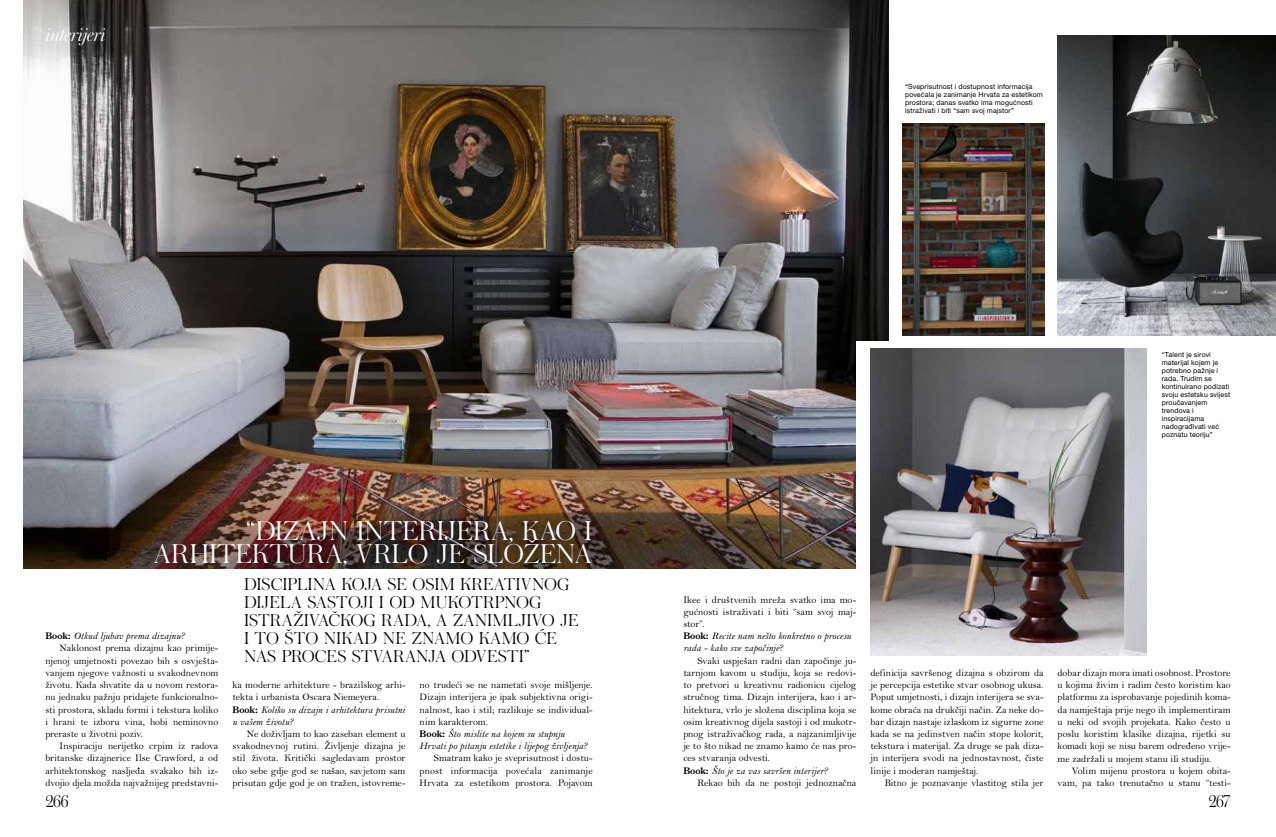
<style>
.page{position:relative;width:1276px;height:837px;background:#fff}
.page>*{position:absolute;margin:0;border:0;box-sizing:border-box;transform-origin:0 0}
.t1{font:300 28.6px/22.9px "Austin";letter-spacing:-.01em;color:#fff;text-align:right;scale:1.1 1}
.t2{font:italic 300 20px "Austin";letter-spacing:-.02em;color:#fff;scale:1.1 1}
.t3{font:300 18px/18px "Austin";color:#000;scale:1.1 1}
.t4{font:300 18px "Austin";color:#000;scale:.9 1}
.t5{font:10px/12.2px "Bell MT Std";letter-spacing:-.005em;color:#000}
.t6{font:italic 10px "Bell MT Std";color:#000}
.t7{font:7px/8px "Helvetica Neue";letter-spacing:.015em;color:#000}
.s1{font-family:"Century Old Style Std";font-weight:700;font-style:normal;font-size:9px}
.s2{font-family:"Century Old Style Std";font-weight:700;font-size:9px}
.s3{font-style:italic}
</style>
<div class="page">
<img style="left:23px;top:0;width:865px;height:568px">
<img style="left:902px;top:123px;width:142px;height:212px">
<div style="left:856px;top:341px;width:113px;height:234px;background:#fff"></div>
<img style="left:870px;top:349px;width:276px;height:306px">
<img style="left:1057px;top:36px;width:219px;height:299px">
<h2 class="t2" style="left:45px;top:21px;width:56px">interijeri</h2>
<p class="t7" style="left:905px;top:83px;width:139px">“Sveprisutnost i dostupnost informacija povećala je zanimanje Hrvata za estetikom prostora; danas svatko ima mogućnosti istraživati i biti “sam svoj majstor”</p>
<h1 class="t1" style="left:154px;top:518px;width:400px">“DIZAJN INTERIJERA, KAO I<br>ARHITEKTURA, VRLO JE SLOŽENA</h1>
<p class="t6" style="left:45px;top:630px;width:141px"><span class="s1">Book:</span> Otkud ljubav prema dizajnu?</p>
<p class="t5" style="left:60px;top:642px;width:160px">Naklonost prema dizajnu kao primije-</p>
<p class="t5" style="left:45px;top:654px;width:174px">njenoj umjetnosti povezao bih s osvješta-</p>
<p class="t5" style="left:45px;top:666px;width:174px">vanjem njegove važnosti u svakodnevnom</p>
<p class="t5" style="left:45px;top:678px;width:174px">životu. Kada shvatite da u novom restora-</p>
<p class="t5" style="left:45px;top:691px;width:174px">nu jednaku pažnju pridajete funkcionalno-</p>
<p class="t5" style="left:45px;top:703px;width:174px">sti prostora, skladu formi i tekstura koliko</p>
<p class="t5" style="left:45px;top:715px;width:174px">i hrani te izboru vina, hobi neminovno</p>
<p class="t5" style="left:45px;top:727px;width:99px">preraste u životni poziv.</p>
<p class="t5" style="left:60px;top:739px;width:160px">Inspiraciju nerijetko crpim iz radova</p>
<p class="t5" style="left:45px;top:752px;width:174px">britanske dizajnerice Ilse Crawford, a od</p>
<p class="t5" style="left:45px;top:764px;width:174px">arhitektonskog nasljeđa svakako bih iz-</p>
<p class="t5" style="left:45px;top:776px;width:174px">dvojio djela možda najvažnijeg predstavni-</p>
<h3 class="t3" style="left:244px;top:574px;width:306px">DISCIPLINA KOJA SE OSIM KREATIVNOG<br>DIJELA SASTOJI I OD MUKOTRPNOG<br>ISTRAŽIVAČKOG RADA, A ZANIMLJIVO JE<br>I TO ŠTO NIKAD NE ZNAMO KAMO ĆE<br>NAS PROCES STVARANJA ODVESTI”</h3>
<p class="t5" style="left:232px;top:678px;width:174px">ka moderne arhitekture - brazilskog arhi&shy;tekta i urbanista Oscara Niemeyera.<br><span class="s2">Book:</span> <span class="s3">Koliko su dizajn i arhitektura prisutni u vašem životu?</span></p>
<p class="t5" style="left:232px;top:727px;width:174px;text-align:justify;text-indent:14px">Ne doživljam to kao zaseban element u svakodnevnoj rutini. Življenje dizajna je stil života. Kritički sagledavam prostor oko sebe gdje god se našao, savjetom sam prisutan gdje god je on tražen, istovreme-</p>
<p class="t5" style="left:420px;top:678px;width:174px">no trudeći se ne nametati svoje mišljenje.<br>Dizajn interijera je ipak subjektivna origi&shy;nalnost, kao i stil; razlikuje se individual&shy;nim karakterom.<br><span class="s2">Book:</span> <span class="s3">Što mislite na kojem su stupnju Hrvati po pitanju estetike i lijepog življenja?</span></p>
<p class="t5" style="left:420px;top:752px;width:174px;text-align:justify;text-indent:14px">Smatram kako je sveprisutnost i dostu&shy;pnost informacija povećala zanimanje Hrvata za estetikom prostora. Pojavom</p>
<p class="t7" style="left:1161px;top:350px;width:70px">“Talent je sirovi materijal kojem je potrebno pažnje i rada. Trudim se kontinuirano podizati svoju estetsku svijest proučavanjem trendova i inspiracijama nadograđivati već poznatu teoriju”</p>
<p class="t5" style="left:683px;top:593px;width:174px">Ikee i društvenih mreža svatko ima mo&shy;gućnosti istraživati i biti “sam svoj maj&shy;stor”.<br><span class="s2">Book:</span> <span class="s3">Recite nam nešto konkretno o procesu rada - kako sve započinje?</span></p>
<p class="t5" style="left:683px;top:654px;width:174px;text-indent:14px">Svaki uspješan radni dan započinje ju&shy;tarnjom kavom u studiju, koja se redovi&shy;to pretvori u kreativnu radionicu cijelog stručnog tima. Dizajn interijera, kao i ar&shy;hitektura, vrlo je složena disciplina koja se osim kreativnog dijela sastoji i od mukotr&shy;pnog istraživačkog rada, a najzanimljivije je to što nikad ne znamo kamo će nas pro&shy;ces stvaranja odvesti.<br><span class="s2">Book:</span> <span class="s3">Što je za vas savršen interijer?</span></p>
<p class="t5" style="left:697px;top:776px;width:160px">Rekao bih da ne postoji jednoznačna</p>
<p class="t5" style="left:870px;top:666px;width:174px;text-align:justify">definicija savršenog dizajna s obzirom da je percepcija estetike stvar osobnog ukusa.<br>Poput umjetnosti, i dizajn interijera se sva&shy;kome obraća na drukčiji način. Za neke do&shy;bar dizajn nastaje izlaskom iz sigurne zone kada se na jedinstven način stope kolorit, tekstura i materijal. Za druge se pak diza&shy;jn interijera svodi na jednostavnost, čiste linije i moderan namještaj.</p>
<p class="t5" style="left:884px;top:776px;width:160px">Bitno je poznavanje vlastitog stila jer</p>
<p class="t5" style="left:1057px;top:666px;width:174px;text-align:justify">dobar dizajn mora imati osobnost. Prostore u kojima živim i radim često koristim kao platformu za isprobavanje pojedinih koma&shy;da namještaja prije nego ih implementiram u neki od svojih projekata. Kako često u poslu koristim klasike dizajna, rijetki su komadi koji se nisu barem određeno vrije&shy;me zadržali u mojem stanu ili studiju.</p>
<p class="t5" style="left:1057px;top:764px;width:174px;text-align:right">Volim mijenu prostora u kojem obita&shy;vam, pa tako trenutačno u stanu “testi-</p>
<h3 class="t4" style="left:45px;top:789px;width:27px">266</h3>
<h3 class="t4" style="left:1208px;top:789px;width:26px">267</h3>
</div>
